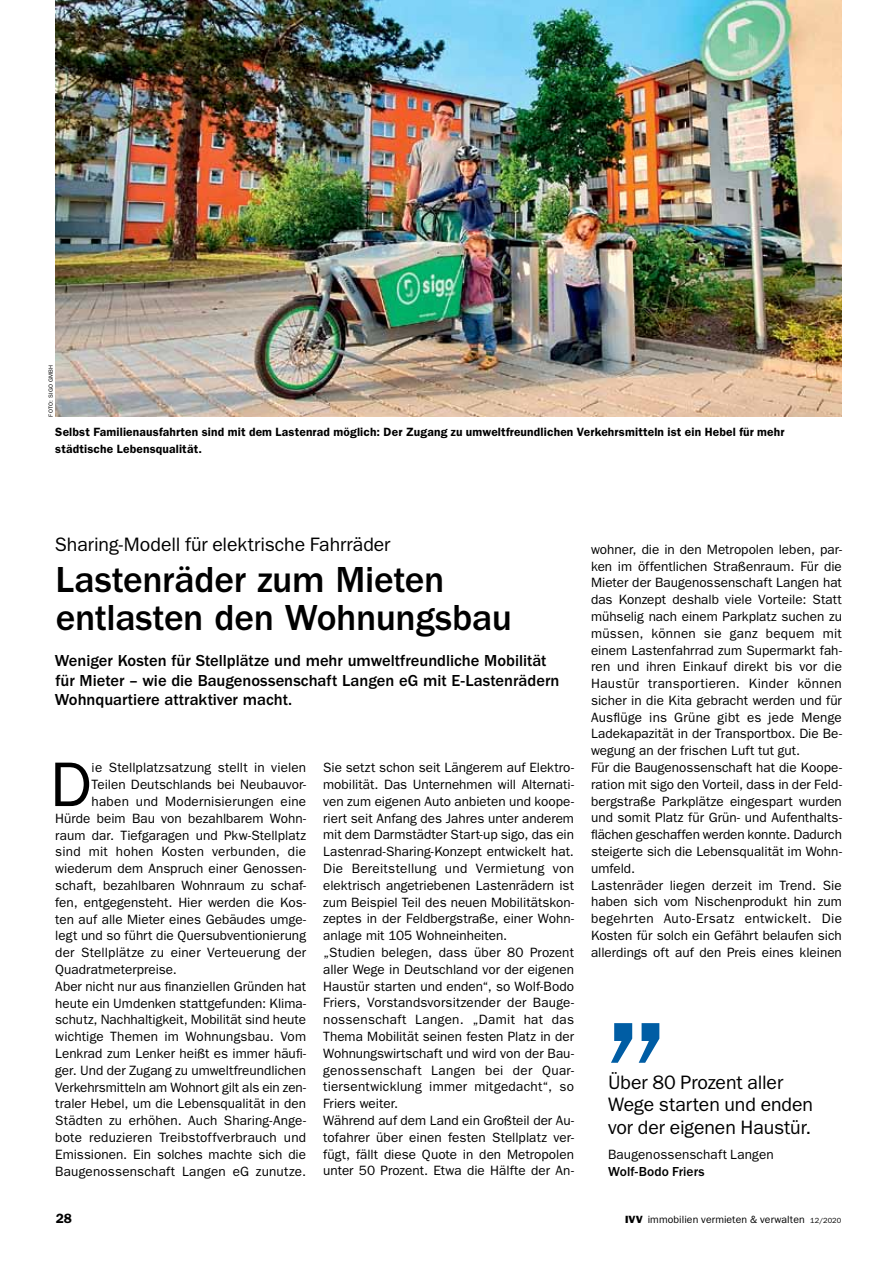
<style>
.page{position:relative;width:893px;height:1263px;background:#fff}
.page>*{position:absolute;margin:0;border:0;box-sizing:border-box;transform-origin:0 0}
.t1{font:180px "ITC Franklin Gothic Std";color:#005da4}
.t2{font:63.3px "ITC Franklin Gothic Std";color:#000}
.t3{font:500 37.5px/37.5px "ITC Franklin Gothic Std";letter-spacing:-.01em;color:#000}
.t4{font:19.5px/22.5px "ITC Franklin Gothic Std";letter-spacing:-.005em;color:#000}
.t5{font:500 16.5px/19.5px "ITC Franklin Gothic Std";letter-spacing:-.005em;color:#000}
.t6{font:13.5px/16.8px "ITC Franklin Gothic Std";letter-spacing:.005em;color:#000}
.t7{font:500 13.5px "ITC Franklin Gothic Std";letter-spacing:.005em;color:#000}
.t8{font:600 13.5px "ITC Franklin Gothic Std";color:#000}
.t9{font:600 12px/16.8px "ITC Franklin Gothic Std";letter-spacing:.015em;color:#000}
.t10{font:10.5px "ITC Franklin Gothic Std";letter-spacing:.005em;color:#000}
.t11{font:6px "ITC Franklin Gothic Std";letter-spacing:.03em;color:#000}
.s1{font-size:13.05px}
.s2{font-family:"ITC Franklin Gothic Std Hvy"}
.s3{font-size:7.5px}
</style>
<div class="page">
<img style="left:55px;top:0;width:787px;height:417px">
<p class="t11" style="left:47px;top:417px;width:53px;rotate:-90deg">FOTO: Sigo GmbH</p>
<p class="t9" style="left:55px;top:424px;width:731px">Selbst Familienausfahrten sind mit dem Lastenrad möglich: Der Zugang zu umweltfreundlichen Verkehrsmitteln ist ein Hebel für mehr städtische Lebensqualität.</p>
<h3 class="t4" style="left:55px;top:533px;width:337px">Sharing-Modell für elektrische Fahrräder</h3>
<h3 class="t3" style="left:56px;top:562px;width:458px">Lastenräder zum Mieten entlasten den Wohnungsbau</h3>
<p class="t5" style="left:55px;top:651px;width:506px">Weniger Kosten für Stellplätze und mehr umweltfreundliche Mobilität für Mieter – wie die Baugenossenschaft Langen eG mit E-Lastenrädern<br>Wohnquartiere attraktiver macht.</p>
<h2 class="t2" style="left:50px;top:748px;width:43px">D</h2>
<p class="t6" style="left:92px;top:759px;width:216px"><span class="s1">i</span>e Stellplatzsatzung stellt in vielen</p>
<p class="t6" style="left:92px;top:776px;width:216px">Teilen Deutschlands bei Neubauvor-</p>
<p class="t6" style="left:92px;top:793px;width:216px">haben und Modernisierungen eine</p>
<p class="t6" style="left:55px;top:810px;width:252px">Hürde beim Bau von bezahlbarem Wohn-</p>
<p class="t6" style="left:55px;top:827px;width:252px">raum dar. Tiefgaragen und Pkw-Stellplatz</p>
<p class="t6" style="left:55px;top:843px;width:252px">sind mit hohen Kosten verbunden, die</p>
<p class="t6" style="left:55px;top:860px;width:252px">wiederum dem Anspruch einer Genossen-</p>
<p class="t6" style="left:55px;top:877px;width:252px">schaft, bezahlbaren Wohnraum zu schaf-</p>
<p class="t6" style="left:55px;top:894px;width:252px">fen, entgegensteht. Hier werden die Kos-</p>
<p class="t6" style="left:55px;top:911px;width:252px">ten auf alle Mieter eines Gebäudes umge-</p>
<p class="t6" style="left:55px;top:927px;width:252px">legt und so führt die Quersubventionierung</p>
<p class="t6" style="left:55px;top:944px;width:252px">der Stellplätze zu einer Verteuerung der</p>
<p class="t6" style="left:55px;top:961px;width:123px">Quadratmeterpreise.</p>
<p class="t6" style="left:55px;top:978px;width:252px">Aber nicht nur aus finanziellen Gründen hat</p>
<p class="t6" style="left:55px;top:995px;width:252px">heute ein Umdenken stattgefunden: Klima-</p>
<p class="t6" style="left:55px;top:1011px;width:252px">schutz, Nachhaltigkeit, Mobilität sind heute</p>
<p class="t6" style="left:55px;top:1028px;width:252px">wichtige Themen im Wohnungsbau. Vom</p>
<p class="t6" style="left:55px;top:1045px;width:252px">Lenkrad zum Lenker heißt es immer häufi-</p>
<p class="t6" style="left:55px;top:1062px;width:252px">ger. Und der Zugang zu umweltfreundlichen</p>
<p class="t6" style="left:55px;top:1079px;width:252px">Verkehrsmitteln am Wohnort gilt als ein zen-</p>
<p class="t6" style="left:55px;top:1095px;width:252px">traler Hebel, um die Lebensqualität in den</p>
<p class="t6" style="left:55px;top:1112px;width:252px">Städten zu erhöhen. Auch Sharing-Ange-</p>
<p class="t6" style="left:55px;top:1129px;width:252px">bote reduzieren Treibstoffverbrauch und</p>
<p class="t6" style="left:55px;top:1146px;width:252px">Emissionen. Ein solches machte sich die</p>
<p class="t6" style="left:55px;top:1163px;width:252px">Baugenossenschaft Langen eG zunutze.</p>
<p class="t6" style="left:323px;top:759px;width:252px">Sie setzt schon seit Längerem auf Elektro&shy;mobilität. Das Unternehmen will Alternati&shy;ven zum eigenen Auto anbieten und koope&shy;riert seit Anfang des Jahres unter anderem mit dem Darmstädter Start-up sigo, das ein Lastenrad-Sharing-Konzept entwickelt hat.<br>Die Bereitstellung und Vermietung von elektrisch angetriebenen Lastenrädern ist zum Beispiel Teil des neuen Mobilitätskon&shy;zeptes in der Feldbergstraße, einer Wohn&shy;anlage mit 105 Wohneinheiten.<br>„Studien belegen, dass über 80 Prozent aller Wege in Deutschland vor der eigenen Haustür starten und enden“, so Wolf-Bodo Friers, Vorstandsvorsitzender der Bauge&shy;nossenschaft Langen. „Damit hat das Thema Mobilität seinen festen Platz in der Wohnungswirtschaft und wird von der Bau&shy;genossenschaft Langen bei der Quar&shy;tiersentwicklung immer mitgedacht“, so Friers weiter.<br>Während auf dem Land ein Großteil der Au&shy;tofahrer über einen festen Stellplatz ver&shy;fügt, fällt diese Quote in den Metropolen unter 50 Prozent. Etwa die Hälfte der An-</p>
<p class="t6" style="left:591px;top:541px;width:252px">wohner, die in den Metropolen leben, par&shy;ken im öffentlichen Straßenraum. Für die Mieter der Baugenossenschaft Langen hat das Konzept deshalb viele Vorteile: Statt mühselig nach einem Parkplatz suchen zu müssen, können sie ganz bequem mit einem Lastenfahrrad zum Supermarkt fah&shy;ren und ihren Einkauf direkt bis vor die Haustür transportieren. Kinder können sicher in die Kita gebracht werden und für Ausflüge ins Grüne gibt es jede Menge Ladekapazität in der Transportbox. Die Be&shy;wegung an der frischen Luft tut gut.<br>Für die Baugenossenschaft hat die Koope&shy;ration mit sigo den Vorteil, dass in der Feld&shy;bergstraße Parkplätze eingespart wurden und somit Platz für Grün- und Aufenthalts&shy;flächen geschaffen werden konnte. Dadurch steigerte sich die Lebensqualität im Wohn&shy;umfeld.<br>Lastenräder liegen derzeit im Trend. Sie haben sich vom Nischenprodukt hin zum begehrten Auto-Ersatz entwickelt. Die Kosten für solch ein Gefährt belaufen sich allerdings oft auf den Preis eines kleinen</p>
<h1 class="t1" style="left:594px;top:876px;width:84px">„</h1>
<h3 class="t4" style="left:608px;top:1071px;width:206px">Über 80 Prozent aller<br>Wege starten und enden vor der eigenen Haustür.</h3>
<p class="t6" style="left:608px;top:1146px;width:167px">Baugenossenschaft Langen</p>
<p class="t7" style="left:608px;top:1163px;width:98px">Wolf-Bodo Friers</p>
<p class="t8" style="left:56px;top:1211px;width:18px">28</p>
<p class="t10" style="left:625px;top:1214px;width:218px"><span class="s2">IVV</span> immobilien vermieten &amp; verwalten <span class="s3">12/2020</span></p>
</div>
